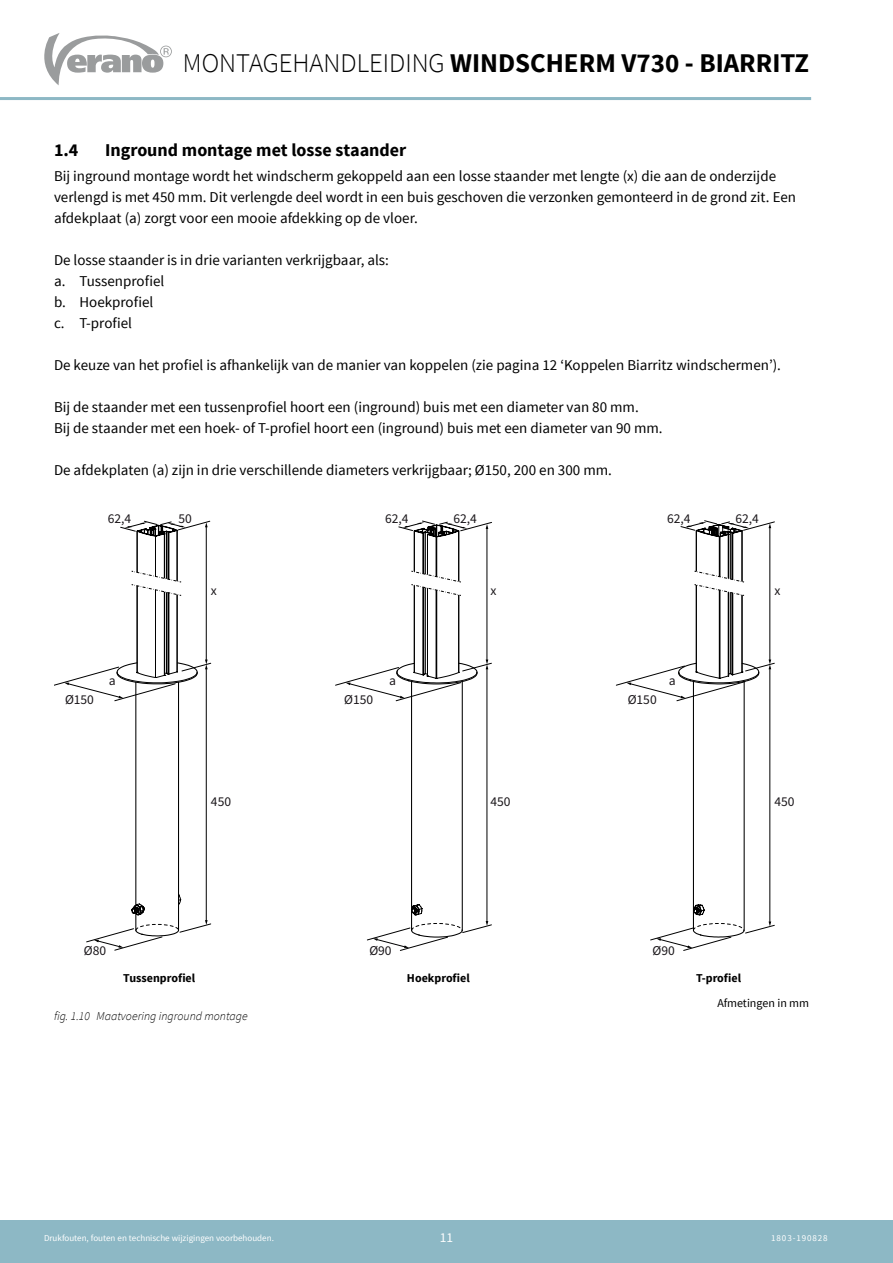
<style>
.page{position:relative;width:893px;height:1263px;background:#fff}
.page>*{position:absolute;margin:0;border:0;box-sizing:border-box;transform-origin:0 0}
.t1{font:700 27px "Source Sans Pro";color:#000}
.t2{font:700 18px "Source Sans Pro";color:#000}
.t3{font:15px/21px "Source Sans Pro";color:#000}
.t4{font:13.5px "Source Sans Pro";color:#1a161a}
.t5{font:13.5px "Source Sans Pro";color:#fff}
.t6{font:italic 300 12px "Source Sans Pro";color:#000}
.t7{font:700 12px "Source Sans Pro";color:#000}
.t8{font:12px "Source Sans Pro";color:#000}
.t9{font:9px "Source Sans Pro";color:#fff}
.t10{font:9px "Source Sans Pro";letter-spacing:.1em;color:#fff}
.s1{font-weight:300}
</style>
<div class="page">
<svg style="left:44px;top:33px;width:128px;height:52px"></svg>
<hr style="left:0;top:97px;width:811px;height:3px;background:#8db8c5">
<div style="left:0;top:1220px;width:893px;height:43px;background:#8db8c5"></div>
<svg style="left:54px;top:520px;width:721px;height:431px"></svg>
<h1 class="t1" style="left:183px;top:46px;width:628px"><span class="s1">MONTAGEHANDLEIDING</span> WINDSCHERM V730 - BIARRITZ</h1>
<p class="t2" style="left:54px;top:138px;width:26px">1.4</p>
<p class="t2" style="left:105px;top:138px;width:303px">Inground montage met losse staander</p>
<p class="t3" style="left:54px;top:166px;width:744px">Bij inground montage wordt het windscherm gekoppeld aan een losse staander met lengte (x) die aan de onderzijde verlengd is met 450 mm. Dit verlengde deel wordt in een buis geschoven die verzonken gemonteerd in de grond zit. Een afdekplaat (a) zorgt voor een mooie afdekking op de vloer.</p>
<p class="t3" style="left:54px;top:250px;width:336px">De losse staander is in drie varianten verkrijgbaar, als: a. Tussenprofiel<br>b. Hoekprofiel<br>c. T-profiel</p>
<p class="t3" style="left:54px;top:355px;width:728px">De keuze van het profiel is afhankelijk van de manier van koppelen (zie pagina 12 ‘Koppelen Biarritz windschermen’).</p>
<p class="t3" style="left:54px;top:397px;width:610px">Bij de staander met een tussenprofiel hoort een (inground) buis met een diameter van 80 mm.<br>Bij de staander met een hoek- of T-profiel hoort een (inground) buis met een diameter van 90 mm.</p>
<p class="t3" style="left:54px;top:460px;width:559px">De afdekplaten (a) zijn in drie verschillende diameters verkrijgbaar; Ø150, 200 en 300 mm.</p>
<p class="t4" style="left:108px;top:510px;width:25px">62,4</p>
<p class="t4" style="left:179px;top:510px;width:15px">50</p>
<p class="t4" style="left:385px;top:510px;width:25px">62,4</p>
<p class="t4" style="left:453px;top:510px;width:25px">62,4</p>
<p class="t4" style="left:667px;top:510px;width:25px">62,4</p>
<p class="t4" style="left:735px;top:510px;width:25px">62,4</p>
<p class="t4" style="left:211px;top:582px;width:8px">x</p>
<p class="t4" style="left:490px;top:582px;width:8px">x</p>
<p class="t4" style="left:774px;top:582px;width:8px">x</p>
<p class="t4" style="left:109px;top:672px;width:8px">a</p>
<p class="t4" style="left:389px;top:672px;width:8px">a</p>
<p class="t4" style="left:669px;top:672px;width:8px">a</p>
<p class="t4" style="left:65px;top:691px;width:31px">Ø150</p>
<p class="t4" style="left:344px;top:691px;width:31px">Ø150</p>
<p class="t4" style="left:628px;top:691px;width:31px">Ø150</p>
<p class="t4" style="left:211px;top:793px;width:22px">450</p>
<p class="t4" style="left:490px;top:793px;width:22px">450</p>
<p class="t4" style="left:774px;top:793px;width:22px">450</p>
<p class="t4" style="left:84px;top:942px;width:24px">Ø80</p>
<p class="t4" style="left:369px;top:942px;width:24px">Ø90</p>
<p class="t4" style="left:653px;top:942px;width:24px">Ø90</p>
<p class="t7" style="left:123px;top:970px;width:74px">Tussenprofiel</p>
<p class="t7" style="left:407px;top:970px;width:64px">Hoekprofiel</p>
<p class="t7" style="left:696px;top:970px;width:47px">T-profiel</p>
<p class="t6" style="left:54px;top:1008px;width:195px">fig. 1.10 Maatvoering inground montage</p>
<p class="t8" style="left:717px;top:995px;width:93px">Afmetingen in mm</p>
<p class="t9" style="left:44px;top:1233px;width:231px">Drukfouten, fouten en technische wijzigingen voorbehouden.</p>
<p class="t5" style="left:440px;top:1229px;width:15px">11</p>
<p class="t10" style="left:771px;top:1233px;width:58px">1803-190828</p>
</div>
